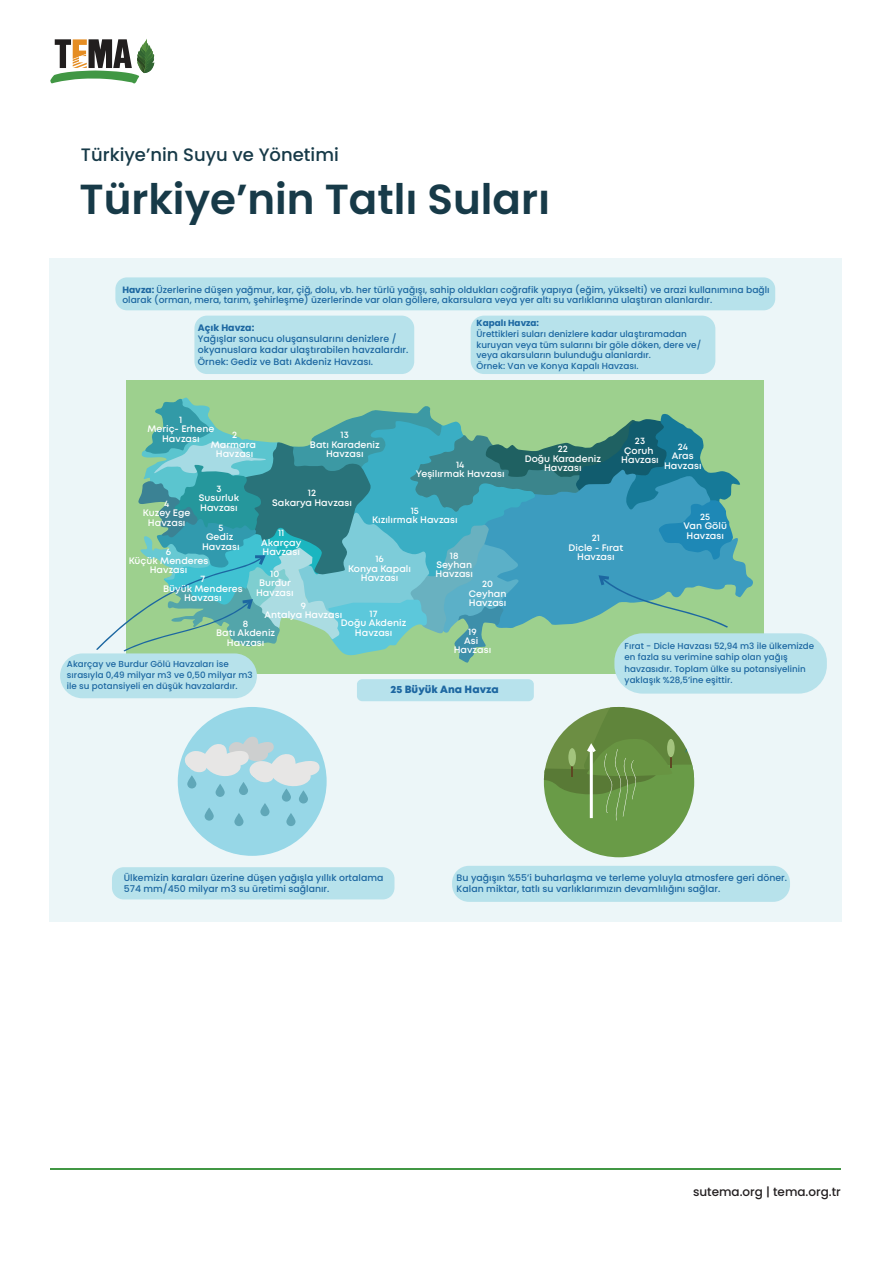
<style>
.page{position:relative;width:893px;height:1263px;background:#fff}
.page>*{position:absolute;margin:0;border:0;box-sizing:border-box;transform-origin:0 0}
.t1{font:600 42px "Poppins";color:#173a48}
.t2{font:500 18px "Poppins";color:#173a48}
.t3{font:500 12px "Poppins";color:#231f20}
.t4{font:800 10.5px "Mont";letter-spacing:.005em;color:#1d67a1}
.t5{font:600 9.45px/9.4px "Mont";letter-spacing:.005em;color:#fff;text-align:center}
.t6{font:500 9.45px/11.4px "Poppins";letter-spacing:.005em;color:#1c67a1}
.t7{font:700 9.45px "Poppins";letter-spacing:.005em;color:#1c67a1}
.t8{font:500 9.3px/11.2px "Poppins";letter-spacing:.005em;color:#1c67a1}
.t9{font:500 9.15px/9.8px "Poppins";letter-spacing:.005em;color:#1c67a1}
.t10{font:500 8.85px/10.6px "Poppins";letter-spacing:.005em;color:#1c67a1}
.t11{font:700 8.85px "Poppins";letter-spacing:.005em;color:#1c67a1}
.t12{font:500 8.7px/11.2px "Poppins";letter-spacing:.005em;color:#1c67a1}
.s1{font-weight:700}
</style>
<div class="page">
<svg style="left:50px;top:39px;width:104px;height:45px"></svg>
<hr style="left:50px;top:1168px;width:790px;height:2px;background:#419744">
<div style="left:49px;top:258px;width:793px;height:663px;background:#ecf6f8"></div>
<div style="left:127px;top:380px;width:637px;height:294px;background:#9dd08e"></div>
<div style="left:357px;top:679px;width:177px;height:22px;background:#b7e2ec;border-radius:5px"></div>
<div style="left:115px;top:277px;width:660px;height:33px;background:#b7e2eb;border-radius:12px"></div>
<div style="left:194px;top:316px;width:220px;height:58px;background:#b7e2eb;border-radius:13px"></div>
<div style="left:471px;top:316px;width:244px;height:58px;background:#b7e2eb;border-radius:13px"></div>
<div style="left:452px;top:866px;width:338px;height:36px;background:#b7e2eb;border-radius:17px"></div>
<svg style="left:544px;top:707px;width:151px;height:150px"></svg>
<div style="left:112px;top:867px;width:282px;height:32px;background:#b7e2eb;border-radius:12px"></div>
<div style="left:178px;top:707px;width:149px;height:149px;background:#97d7e7;border-radius:50%"></div>
<svg style="left:184px;top:736px;width:136px;height:52px"></svg>
<svg style="left:239px;top:782px;width:9px;height:13px"></svg>
<svg style="left:260px;top:803px;width:9px;height:13px"></svg>
<svg style="left:286px;top:813px;width:9px;height:13px"></svg>
<svg style="left:299px;top:790px;width:9px;height:13px"></svg>
<svg style="left:216px;top:784px;width:9px;height:13px"></svg>
<svg style="left:187px;top:775px;width:9px;height:13px"></svg>
<svg style="left:234px;top:813px;width:9px;height:13px"></svg>
<svg style="left:282px;top:788px;width:9px;height:14px"></svg>
<svg style="left:205px;top:807px;width:9px;height:14px"></svg>
<div style="left:614px;top:633px;width:213px;height:61px;background:#b7e2eb;border-radius:28px"></div>
<div style="left:60px;top:653px;width:197px;height:45px;background:#b7e2eb;border-radius:22px"></div>
<svg style="left:96px;top:397px;width:658px;height:266px"></svg>
<h2 class="t2" style="left:81px;top:144px;width:259px">Türkiye’nin Suyu ve Yönetimi</h2>
<h1 class="t1" style="left:79px;top:175px;width:472px">Türkiye’nin Tatlı Suları</h1>
<p class="t9" style="left:122px;top:285px;width:649px"><span class="s1">Havza:</span> Üzerlerine düşen yağmur, kar, çiğ, dolu, vb. her türlü yağışı, sahip oldukları coğrafik yapıya (eğim, yükselti) ve arazi kullanımına bağlı olarak (orman, mera, tarım, şehirleşme) üzerlerinde var olan göllere, akarsulara veya yer altı su varlıklarına ulaştıran alanlardır.</p>
<p class="t7" style="left:198px;top:322px;width:58px">Açık Havza:</p>
<p class="t6" style="left:198px;top:333px;width:212px">Yağışlar sonucu oluşansularını denizlere / okyanuslara kadar ulaştırabilen havzalardır.<br>Örnek: Gediz ve Batı Akdeniz Havzası.</p>
<p class="t11" style="left:477px;top:318px;width:64px">Kapalı Havza:</p>
<p class="t10" style="left:477px;top:328px;width:226px">Ürettikleri suları denizlere kadar ulaştıramadan kuruyan veya tüm sularını bir göle döken, dere ve/ veya akarsuların bulunduğu alanlardır.<br>Örnek: Van ve Konya Kapalı Havzası.</p>
<p class="t5" style="left:147px;top:415px;width:69px">1<br>Meriç- Erhene<br>Havzası</p>
<p class="t5" style="left:211px;top:430px;width:47px">2<br>Marmara<br>Havzası</p>
<p class="t5" style="left:199px;top:484px;width:42px">3<br>Susurluk<br>Havzası</p>
<p class="t5" style="left:310px;top:430px;width:71px">13<br>Batı Karadeniz<br>Havzası</p>
<p class="t5" style="left:416px;top:460px;width:90px">14<br>Yeşilırmak Havzası</p>
<p class="t5" style="left:272px;top:488px;width:81px">12<br>Sakarya Havzası</p>
<p class="t5" style="left:143px;top:499px;width:49px">4<br>Kuzey Ege<br>Havzası</p>
<p class="t5" style="left:372px;top:506px;width:87px">15<br>Kızılırmak Havzası</p>
<p class="t5" style="left:202px;top:523px;width:39px">5<br>Gediz<br>Havzası</p>
<p class="t5" style="left:261px;top:528px;width:42px">11<br>Akarçay<br>Havzası</p>
<p class="t5" style="left:166px;top:547px;width:7px">6</p>
<p class="t5" style="left:129px;top:556px;width:81px">Küçük Menderes</p>
<p class="t5" style="left:150px;top:565px;width:39px">Havzası</p>
<p class="t5" style="left:200px;top:574px;width:6px">7</p>
<p class="t5" style="left:163px;top:584px;width:81px">Büyük Menderes</p>
<p class="t5" style="left:184px;top:593px;width:39px">Havzası</p>
<p class="t5" style="left:216px;top:619px;width:61px">8<br>Batı Akdeniz<br>Havzası</p>
<p class="t5" style="left:436px;top:551px;width:39px">18<br>Seyhan<br>Havzası</p>
<p class="t5" style="left:348px;top:554px;width:64px">16<br>Konya Kapalı<br>Havzası</p>
<p class="t5" style="left:256px;top:569px;width:39px">10<br>Burdur<br>Havzası</p>
<p class="t5" style="left:469px;top:579px;width:39px">20<br>Ceyhan<br>Havzası</p>
<p class="t5" style="left:265px;top:601px;width:79px">9<br>Antalya Havzası</p>
<p class="t5" style="left:341px;top:609px;width:67px">17<br>Doğu Akdeniz<br>Havzası</p>
<p class="t5" style="left:454px;top:626px;width:39px">19<br>Asi<br>Havzası</p>
<p class="t12" style="left:67px;top:658px;width:187px">Akarçay ve Burdur Gölü Havzaları ise sırasıyla 0,49 milyar m3 ve 0,50 milyar m3 ile su potansiyeli en düşük havzalardır.</p>
<p class="t4" style="left:390px;top:682px;width:110px">25 Büyük Ana Havza</p>
<p class="t5" style="left:525px;top:444px;width:78px">22<br>Doğu Karadeniz<br>Havzası</p>
<p class="t5" style="left:621px;top:436px;width:39px">23<br>Çoruh<br>Havzası</p>
<p class="t5" style="left:664px;top:442px;width:39px">24<br>Aras<br>Havzası</p>
<p class="t5" style="left:684px;top:512px;width:45px">25<br>Van Gölü</p>
<p class="t5" style="left:592px;top:533px;width:10px">21</p>
<p class="t5" style="left:686px;top:531px;width:39px">Havzası</p>
<p class="t5" style="left:569px;top:543px;width:56px">Dicle - Fırat<br>Havzası</p>
<p class="t12" style="left:625px;top:640px;width:191px">Fırat - Dicle Havzası 52,94 m3 ile ülkemizde en fazla su verimine sahip olan yağış havzasıdır. Toplam ülke su potansiyelinin yaklaşık %28,5’ine eşittir.</p>
<p class="t8" style="left:124px;top:872px;width:261px">Ülkemizin karaları üzerine düşen yağışla yıllık ortalama<br>574 mm/450 milyar m3 su üretimi sağlanır.</p>
<p class="t8" style="left:457px;top:872px;width:332px">Bu yağışın %55’i buharlaşma ve terleme yoluyla atmosfere geri döner.<br>Kalan miktar, tatlı su varlıklarımızın devamlılığını sağlar.</p>
<p class="t3" style="left:693px;top:1185px;width:149px">sutema.org | tema.org.tr</p>
</div>
